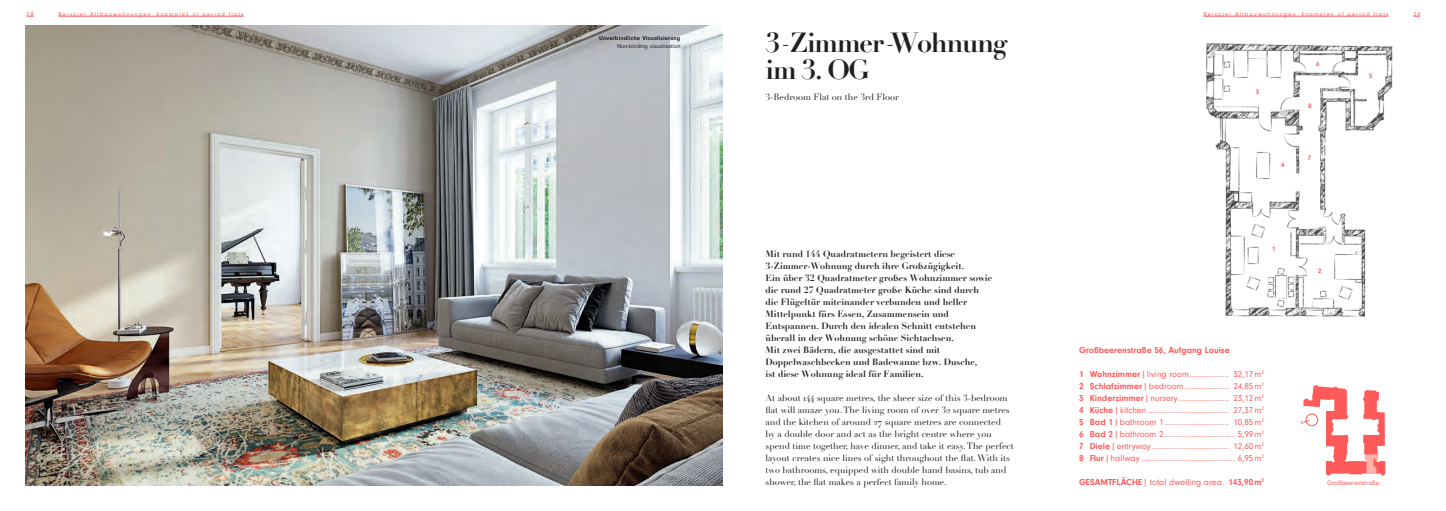
<style>
.page{position:relative;width:1446px;height:511px;background:#fff}
.page>*{position:absolute;margin:0;border:0;box-sizing:border-box;transform-origin:0 0}
.t1{font:700 27px/27px "Didot";letter-spacing:-.05em;color:#231f20}
.t2{font:9px/12px "Neuzeit Gro";color:#ff5959;text-align:justify}
.t3{font:700 9px/12px "Didot";color:#231f20}
.t4{font:9px/12px "Didot";color:#231f20}
.t5{font:700 9px "Neuzeit Gro";color:#ff5959}
.t6{font:6.82px "Neuzeit Gro";color:#ff5959}
.t7{font:700 6.75px "Neuzeit Gro";color:#ff5959}
.t8{font:700 6px "Neuzeit Gro";letter-spacing:.02em;color:#231f20}
.t9{font:6px "Neuzeit Gro";color:#231f20}
.t10{font:5.85px "Neuzeit Gro";letter-spacing:.2em;color:#ff5959}
.s1{font-weight:400;font-size:16.2px}
.s2{font-weight:700}
.s3{font-weight:400}
</style>
<div class="page">
<img style="left:1206px;top:43px;width:187px;height:274px">
<div style="left:1312px;top:263px;width:15px;height:14px;background:#fff"></div>
<div style="left:1250px;top:84px;width:15px;height:15px;background:#fff"></div>
<div style="left:1275px;top:157px;width:15px;height:15px;background:#fff"></div>
<div style="left:1363px;top:68px;width:15px;height:15px;background:#fff"></div>
<div style="left:1310px;top:56px;width:15px;height:15px;background:#fff"></div>
<div style="left:1302px;top:150px;width:15px;height:15px;background:#fff"></div>
<div style="left:1302px;top:98px;width:15px;height:15px;background:#fff"></div>
<div style="left:1266px;top:241px;width:15px;height:15px;background:#fff"></div>
<img style="left:26px;top:26px;width:697px;height:459px">
<hr style="left:1203px;top:16px;width:185px;height:1px;background:#ff5959">
<hr style="left:58px;top:16px;width:186px;height:1px;background:#ff5959">
<svg style="left:1303px;top:385px;width:82px;height:90px"></svg>
<p class="t10" style="left:27px;top:11px;width:9px">28</p>
<p class="t10" style="left:58px;top:11px;width:187px">Beispiel Altbauwohnungen · Examples of period flats</p>
<p class="t10" style="left:1203px;top:11px;width:187px">Beispiel Altbauwohnungen · Examples of period flats</p>
<p class="t10" style="left:1413px;top:11px;width:9px">29</p>
<p class="t8" style="left:599px;top:35px;width:83px">Unverbindliche Visualisierung</p>
<p class="t9" style="left:617px;top:43px;width:65px">Non-binding visualisation</p>
<h1 class="t1" style="left:765px;top:29px;width:243px">3<span class="s1">-</span>Zimmer<span class="s1">-</span>Wohnung im 3. OG</h1>
<p class="t4" style="left:765px;top:91px;width:135px">3-Bedroom Flat on the 3rd Floor</p>
<p class="t3" style="left:765px;top:248px;width:228px">Mit rund 144 Quadratmetern begeistert diese 3-Zimmer-Wohnung durch ihre Großzügigkeit.<br>Ein über 32 Quadratmeter großes Wohnzimmer sowie die rund 27 Quadratmeter große Küche sind durch die Flügeltür miteinander verbunden und heller Mittelpunkt fürs Essen, Zusammensein und Entspannen. Durch den idealen Schnitt entstehen überall in der Wohnung schöne Sichtachsen.<br>Mit zwei Bädern, die ausgestattet sind mit Doppelwaschbecken und Badewanne bzw. Dusche,<br>ist diese Wohnung ideal für Familien.</p>
<p class="t4" style="left:765px;top:392px;width:250px">At about 144 square metres, the sheer size of this 3-bedroom flat will amaze you. The living room of over 32 square metres and the kitchen of around 27 square metres are connected<br>by a double door and act as the bright centre where you spend time together, have dinner, and take it easy. The perfect layout creates nice lines of sight throughout the flat. With its two bathrooms, equipped with double hand basins, tub and shower, the flat makes a perfect family home.</p>
<p class="t7" style="left:1255px;top:88px;width:5px">3</p>
<p class="t7" style="left:1281px;top:161px;width:5px">4</p>
<p class="t7" style="left:1316px;top:59px;width:5px">6</p>
<p class="t7" style="left:1308px;top:101px;width:5px">8</p>
<p class="t7" style="left:1307px;top:154px;width:5px">7</p>
<p class="t7" style="left:1272px;top:245px;width:5px">1</p>
<p class="t7" style="left:1318px;top:266px;width:5px">2</p>
<p class="t7" style="left:1369px;top:72px;width:5px">5</p>
<p class="t5" style="left:1079px;top:345px;width:152px">Großbeerenstraße 56, Aufgang Louise</p>
<p class="t2" style="left:1079px;top:368px;width:186px"><span class="s2">1 Wohnzimmer</span>|living room................... 32,17m<sup>2<br></sup><span class="s2">2 Schlafzimmer</span> |bedroom ..................... 24,85m<sup>2<br></sup><span class="s2">3 Kinderzimmer</span> |nursery ........................ 23,12m<sup>2<br></sup><span class="s2">4 Küche</span>|kitchen ....................................... 27,37m<sup>2<br></sup><span class="s2">5 Bad 1</span>|bathroom 1............................... 10,85m<sup>2<br></sup><span class="s2">6 Bad 2</span>|bathroom 2.................................. 5,99m<sup>2<br></sup><span class="s2">7 Diele</span>|entryway ..................................... 12,60m<sup>2<br></sup><span class="s2">8 Flur</span> |hallway ............................................. 6,95m<sup>2</sup></p>
<p class="t5" style="left:1079px;top:477px;width:186px">GESAMTFLÄCHE<span class="s3">| total dwelling area.</span> 143,90m<sup>2</sup></p>
<p class="t6" style="left:1327px;top:479px;width:54px">Großbeerenstraße</p>
</div>
